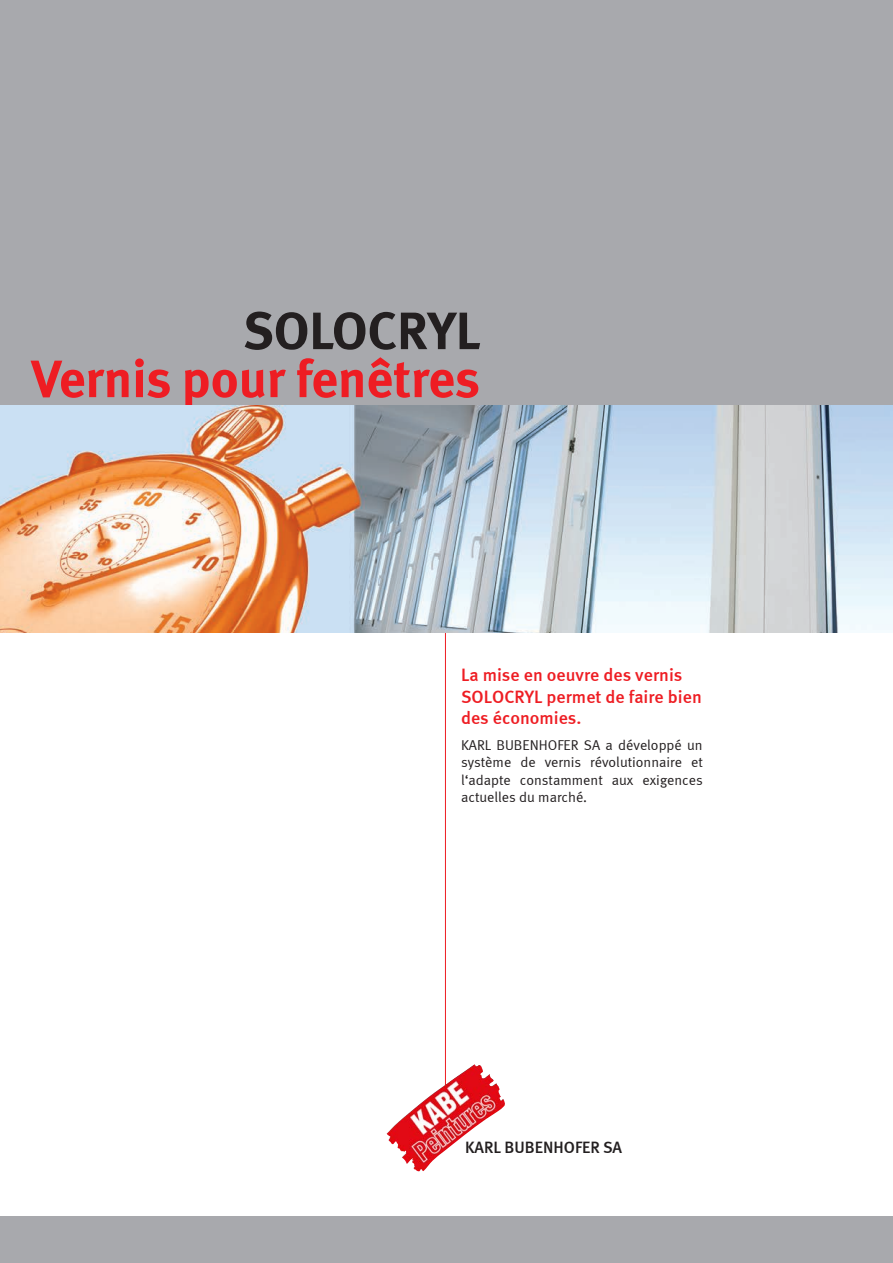
<style>
.page{position:relative;width:893px;height:1263px;background:#fff}
.page>*{position:absolute;margin:0;border:0;box-sizing:border-box;transform-origin:0 0}
.Titel{font:700 52.5px "Meta";color:#ee1d23}
.Titel_Deckblatt{font:700 52.5px "Meta";color:#231f20}
.Übertitel_Fliesstext{font:500 18px/21.6px "Meta";color:#ee1d23}
.Karl_Bubenhofer{font:500 16.5px "Meta";color:#231f20}
.Fliesstext{font:14.25px/17.1px "Meta Normal";color:#231f20;text-align:justify}
</style>
<div class="page">
<hr style="left:445px;top:600px;width:1px;height:499px;background:#ee1d23">
<div style="left:0;top:0;width:893px;height:406px;background:#a8a9ad"></div>
<div style="left:0;top:1216px;width:893px;height:47px;background:#a8a9ad"></div>
<img style="left:386px;top:1064px;width:119px;height:107px">
<img style="left:0;top:405px;width:893px;height:227px">
<p class="Titel_Deckblatt" style="left:243px;top:300px;width:239px">SOLOCRYL</p>
<p class="Titel" style="left:32px;top:348px;width:450px">Vernis pour fenêtres</p>
<p class="Übertitel_Fliesstext" style="left:461px;top:664px;width:242px">La mise en oeuvre des vernis<br>SOLOCRYL permet de faire bien des économies.</p>
<p class="Fliesstext" style="left:461px;top:737px;width:243px">KARL BUBENHOFER SA a développé un système de vernis révolutionnaire et l‘adapte constamment aux exigences actuelles du marché.</p>
<p class="Karl_Bubenhofer" style="left:465px;top:1138px;width:158px">KARL BUBENHOFER SA</p>
</div>
